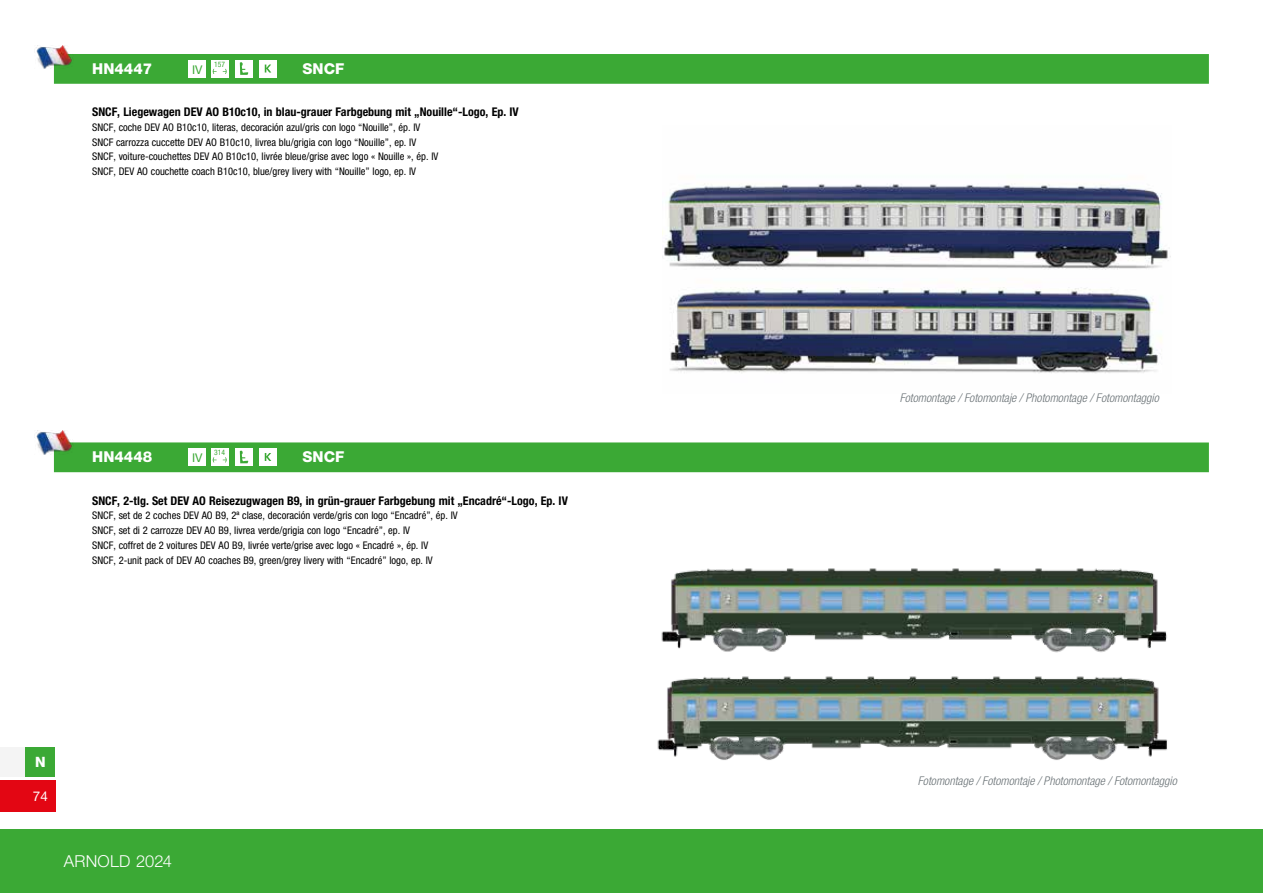
<style>
.page{position:relative;width:1263px;height:893px;background:#fff}
.page>*{position:absolute;margin:0;border:0;box-sizing:border-box;transform-origin:0 0}
.t1{font:300 16.5px "Helvetica Neue LT Std";letter-spacing:.015em;color:#fff}
.t2{font:800 15px "Helvetica Neue LT Std";color:#fff}
.t3{font:800 14.25px "Helvetica Neue LT Std";color:#fff}
.t4{font:13.5px "Helvetica Neue LT Std";color:#fff}
.t5{font:700 condensed 12px "Helvetica Neue LT Std";color:#000}
.t6{font:italic 300 condensed 12px "Helvetica Neue LT Std";color:#6a7276}
.t7{font:12px "Helvetica Neue LT Std";color:#3ba935}
.t8{font:condensed 10.5px/14.7px "Helvetica Neue LT Std";color:#000}
.t9{font:condensed 7.5px "Helvetica Neue LT Std";color:#3ba935}
</style>
<div class="page">
<div style="left:0;top:747px;width:25px;height:30px;background:#f4f4f4"></div>
<div style="left:25px;top:747px;width:30px;height:30px;background:#3ba935"></div>
<img style="left:664px;top:183px;width:507px;height:190px">
<img style="left:661px;top:568px;width:506px;height:85px">
<img style="left:657px;top:676px;width:511px;height:84px">
<div style="left:54px;top:54px;width:1155px;height:30px;background:#3ba935"></div>
<div style="left:54px;top:442px;width:1155px;height:30px;background:#3ba935"></div>
<div style="left:0;top:829px;width:1263px;height:64px;background:#3ba935"></div>
<img style="left:36px;top:45px;width:36px;height:24px">
<img style="left:34px;top:431px;width:40px;height:23px">
<div style="left:0;top:780px;width:55px;height:32px;background:#e30613"></div>
<div style="left:189px;top:60px;width:17px;height:17px;background:#fff"></div>
<div style="left:211px;top:60px;width:17px;height:17px;background:#fff"></div>
<svg style="left:223px;top:69px;width:4px;height:5px"></svg>
<div style="left:259px;top:60px;width:18px;height:17px;background:#fff"></div>
<svg style="left:265px;top:65px;width:6px;height:8px"></svg>
<div style="left:235px;top:60px;width:18px;height:17px;background:#fff"></div>
<svg style="left:240px;top:62px;width:9px;height:13px"></svg>
<div style="left:189px;top:449px;width:17px;height:17px;background:#fff"></div>
<div style="left:211px;top:448px;width:17px;height:18px;background:#fff"></div>
<svg style="left:213px;top:457px;width:4px;height:5px"></svg>
<svg style="left:223px;top:457px;width:4px;height:5px"></svg>
<div style="left:259px;top:448px;width:18px;height:18px;background:#fff"></div>
<svg style="left:265px;top:453px;width:6px;height:8px"></svg>
<div style="left:235px;top:448px;width:18px;height:18px;background:#fff"></div>
<svg style="left:240px;top:451px;width:9px;height:12px"></svg>
<p class="t2" style="left:92px;top:60px;width:62px">HN4447</p>
<p class="t7" style="left:192px;top:63px;width:12px">IV</p>
<p class="t9" style="left:214px;top:60px;width:12px">157</p>
<p class="t2" style="left:303px;top:60px;width:43px">SNCF</p>
<p class="t5" style="left:92px;top:105px;width:428px">SNCF, Liegewagen DEV AO B10c10, in blau-grauer Farbgebung mit „Nouille“-Logo, Ep. IV</p>
<p class="t8" style="left:92px;top:120px;width:348px">SNCF, coche DEV AO B10c10, literas, decoración azul/gris con logo “Nouille”, ép. IV SNCF carrozza cuccette DEV AO B10c10, livrea blu/grigia con logo “Nouille”, ep. IV SNCF, voiture-couchettes DEV AO B10c10, livrée bleue/grise avec logo « Nouille », ép. IV SNCF, DEV AO couchette coach B10c10, blue/grey livery with “Nouille” logo, ep. IV</p>
<p class="t2" style="left:92px;top:448px;width:62px">HN4448</p>
<p class="t7" style="left:192px;top:451px;width:12px">IV</p>
<p class="t9" style="left:214px;top:448px;width:12px">314</p>
<p class="t2" style="left:303px;top:448px;width:43px">SNCF</p>
<p class="t5" style="left:92px;top:493px;width:477px">SNCF, 2-tlg. Set DEV AO Reisezugwagen B9, in grün-grauer Farbgebung mit „Encadré“-Logo, Ep. IV</p>
<p class="t8" style="left:92px;top:508px;width:367px">SNCF, set de 2 coches DEV AO B9, 2ª clase, decoración verde/gris con logo “Encadré”, ép. IV SNCF, set di 2 carrozze DEV AO B9, livrea verde/grigia con logo “Encadré”, ep. IV<br>SNCF, coffret de 2 voitures DEV AO B9, livrée verte/grise avec logo « Encadré », ép. IV<br>SNCF, 2-unit pack of DEV AO coaches B9, green/grey livery with “Encadré” logo, ep. IV</p>
<h3 class="t3" style="left:35px;top:753px;width:12px">N</h3>
<p class="t4" style="left:33px;top:788px;width:16px">74</p>
<p class="t1" style="left:64px;top:851px;width:110px">ARNOLD 2024</p>
<p class="t6" style="left:900px;top:391px;width:261px">Fotomontage / Fotomontaje / Photomontage / Fotomontaggio</p>
<p class="t6" style="left:918px;top:773px;width:261px">Fotomontage / Fotomontaje / Photomontage / Fotomontaggio</p>
</div>
